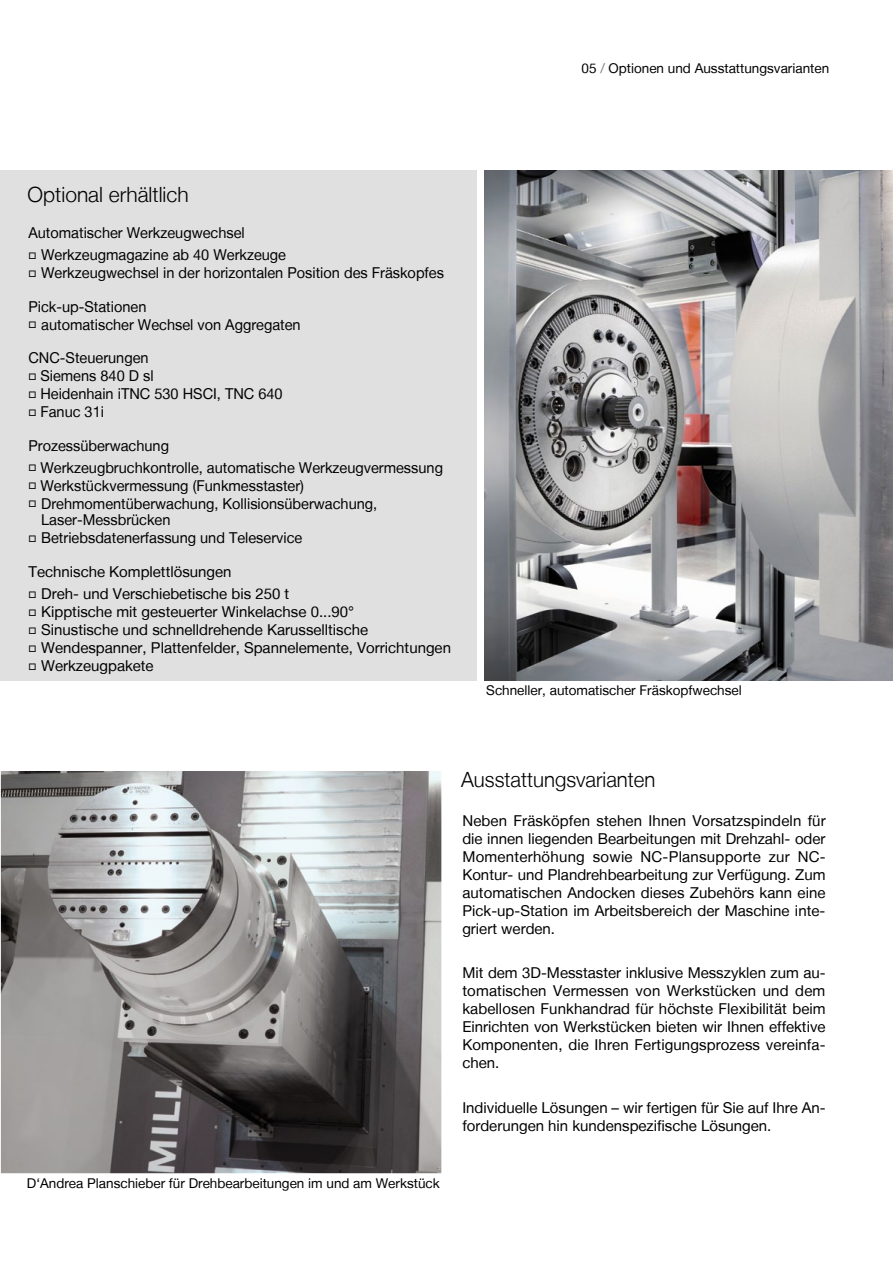
<style>
.page{position:relative;width:893px;height:1263px;background:#fff}
.page>*{position:absolute;margin:0;border:0;box-sizing:border-box;transform-origin:0 0}
.t1{font:300 21px "Helvetica Neue LT";color:#000}
.t2{font:15px/18px "Helvetica Neue LT";color:#000}
.t3{font:13.5px "Helvetica Neue LT";color:#000}
.s1{color:#77787a}
</style>
<div class="page">
<img style="left:2px;top:772px;width:438px;height:400px">
<div style="left:0;top:170px;width:476px;height:510px;background:#e0e0e1"></div>
<img style="left:485px;top:170px;width:408px;height:510px">
<p class="t3" style="left:582px;top:61px;width:249px">05 <span class="s1">/</span> Optionen und Ausstattungsvarianten</p>
<h1 class="t1" style="left:28px;top:182px;width:163px">Optional erhältlich</h1>
<p class="t2" style="left:28px;top:223px;width:218px">Automatischer Werkzeugwechsel</p>
<p class="t2" style="left:28px;top:245px;width:259px">□ Werkzeugmagazine ab 40 Werkzeuge</p>
<p class="t2" style="left:28px;top:263px;width:417px">□ Werkzeugwechsel in der horizontalen Position des Fräskopfes</p>
<p class="t2" style="left:28px;top:297px;width:120px">Pick-up-Stationen</p>
<p class="t2" style="left:28px;top:315px;width:274px">□ automatischer Wechsel von Aggregaten</p>
<p class="t2" style="left:28px;top:348px;width:122px">CNC-Steuerungen</p>
<p class="t2" style="left:28px;top:366px;width:127px">□ Siemens 840 D sl</p>
<p class="t2" style="left:28px;top:384px;width:256px">□ Heidenhain iTNC 530 HSCI, TNC 640</p>
<p class="t2" style="left:28px;top:402px;width:77px">□ Fanuc 31i</p>
<p class="t2" style="left:28px;top:436px;width:142px">Prozessüberwachung</p>
<p class="t2" style="left:28px;top:458px;width:416px">□ Werkzeugbruchkontrolle, automatische Werkzeugvermessung</p>
<p class="t2" style="left:28px;top:476px;width:277px">□ Werkstückvermessung (Funkmesstaster)</p>
<p class="t2" style="left:41px;top:495px;width:338px;line-height:16.5px;text-indent:-13px">□ Drehmomentüberwachung, Kollisionsüberwachung,<br>Laser-Messbrücken</p>
<p class="t2" style="left:28px;top:529px;width:275px">□ Betriebsdatenerfassung und Teleservice</p>
<p class="t2" style="left:28px;top:562px;width:205px">Technische Komplettlösungen</p>
<p class="t2" style="left:28px;top:585px;width:262px">□ Dreh- und Verschiebetische bis 250 t</p>
<p class="t2" style="left:28px;top:603px;width:327px">□ Kipptische mit gesteuerter Winkelachse 0...90°</p>
<p class="t2" style="left:28px;top:621px;width:341px">□ Sinustische und schnelldrehende Karusselltische</p>
<p class="t2" style="left:28px;top:639px;width:424px">□ Wendespanner, Plattenfelder, Spannelemente, Vorrichtungen</p>
<p class="t2" style="left:28px;top:657px;width:127px">□ Werkzeugpakete</p>
<p class="t3" style="left:486px;top:682px;width:257px">Schneller, automatischer Fräskopfwechsel</p>
<p class="t3" style="left:27px;top:1175px;width:414px">D‘Andrea Planschieber für Drehbearbeitungen im und am Werkstück</p>
<h1 class="t1" style="left:461px;top:767px;width:196px">Ausstattungsvarianten</h1>
<p class="t2" style="left:462px;top:811px;width:365px;text-align:justify">Neben Fräsköpfen stehen Ihnen Vorsatzspindeln für die innen liegenden Bearbeitungen mit Drehzahl- oder Momenterhöhung sowie NC-Plansupporte zur NC-Kontur- und Plandrehbearbeitung zur Verfügung. Zum automatischen Andocken dieses Zubehörs kann eine Pick-up-Station im Arbeitsbereich der Maschine inte&shy;griert werden.</p>
<p class="t2" style="left:462px;top:963px;width:365px;text-align:justify">Mit dem 3D-Messtaster inklusive Messzyklen zum au&shy;tomatischen Vermessen von Werkstücken und dem kabellosen Funkhandrad für höchste Flexibilität beim Einrichten von Werkstücken bieten wir Ihnen effektive Komponenten, die Ihren Fertigungsprozess vereinfa&shy;chen.</p>
<p class="t2" style="left:462px;top:1098px;width:365px">Individuelle Lösungen – wir fertigen für Sie auf Ihre An&shy;forderungen hin kundenspezifische Lösungen.</p>
</div>
